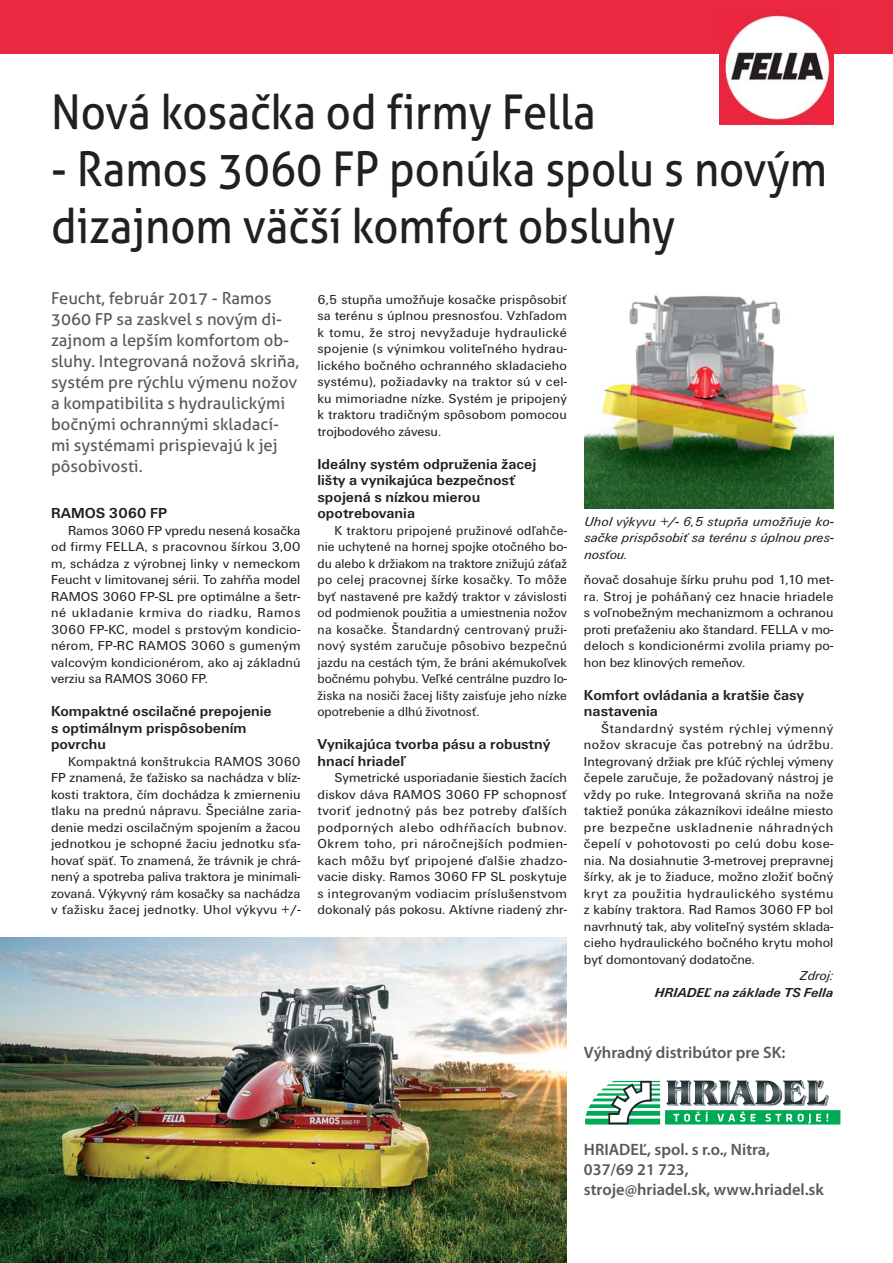
<style>
.page{position:relative;width:893px;height:1263px;background:#fff}
.page>*{position:absolute;margin:0;border:0;box-sizing:border-box;transform-origin:0 0}
.t1{font:48px/57px "Aller";color:#231f20;scale:.91 1}
.t2{font:16.5px/21px "Aller";color:#58595b}
.t3{font:600 16.5px/19.8px "Myriad Pro";color:#58595b}
.t4{font:700 15px/16.5px "Unitus TEE";color:#231f20}
.t5{font:13.5px/16.5px "Unitus TEE";letter-spacing:.01em;color:#231f20;text-align:justify}
.t6{font:13.5px/16.5px "Unitus TEE";letter-spacing:.01em;color:#231f20;text-align:justify;scale:.96 1}
.t7{font:italic 13.5px/16.5px "Unitus TEE";letter-spacing:.01em;color:#231f20;text-align:justify}
.t8{font:italic 700 13.5px "Unitus TEE";color:#231f20}
</style>
<div class="page">
<div style="left:0;top:0;width:893px;height:53px;background:#ea2940"></div>
<img style="left:0;top:938px;width:567px;height:325px">
<img style="left:584px;top:295px;width:249px;height:213px">
<div style="left:665px;top:1110px;width:175px;height:14px;background:#00a955"></div>
<img style="left:758px;top:1080px;width:17px;height:3px">
<img style="left:758px;top:1090px;width:25px;height:16px">
<img style="left:758px;top:1083px;width:23px;height:21px">
<svg style="left:783px;top:1080px;width:46px;height:26px"></svg>
<svg style="left:666px;top:1080px;width:92px;height:42px"></svg>
<svg style="left:765px;top:1113px;width:63px;height:11px"></svg>
<svg style="left:585px;top:1081px;width:75px;height:43px"></svg>
<img style="left:720px;top:13px;width:113px;height:111px">
<h1 class="t1" style="left:51px;top:84px;width:600px">Nová kosačka od firmy Fella</h1>
<h1 class="t1" style="left:51px;top:141px;width:854px">- Ramos 3060 FP ponúka spolu s novým dizajnom väčší komfort obsluhy</h1>
<p class="t2" style="left:51px;top:287px;width:249px">Feucht, február 2017 - Ramos<br>3060 FP sa zaskvel s novým di&shy;zajnom a lepším komfortom ob&shy;sluhy. Integrovaná nožová skriňa, systém pre rýchlu výmenu nožov a kompatibilita s hydraulickými bočnými ochrannými skladací&shy;mi systémami prispievajú k jej pôsobivosti.</p>
<p class="t4" style="left:51px;top:506px;width:118px">RAMOS 3060 FP</p>
<p class="t5" style="left:51px;top:523px;width:251px;text-indent:17px">Ramos 3060 FP vpredu nesená kosačka od firmy FELLA, s pracovnou šírkou 3,00 m, schádza z výrobnej linky v nemeckom Feucht v limitovanej sérii. To zahŕňa model RAMOS 3060 FP-SL pre optimálne a šetr&shy;né ukladanie krmiva do riadku, Ramos 3060 FP-KC, model s prstovým kondicio&shy;nérom, FP-RC RAMOS 3060 s gumeným valcovým kondicionérom, ako aj základnú verziu sa RAMOS 3060 FP.</p>
<p class="t4" style="left:51px;top:704px;width:222px">Kompaktné oscilačné prepojenie s optimálnym prispôsobením povrchu</p>
<p class="t5" style="left:51px;top:754px;width:251px;text-indent:17px">Kompaktná konštrukcia RAMOS 3060<br>FP znamená, že ťažisko sa nachádza v blíz&shy;kosti traktora, čím dochádza k zmierneniu tlaku na prednú nápravu. Špeciálne zaria&shy;denie medzi oscilačným spojením a žacou jednotkou je schopné žaciu jednotku sťa&shy;hovať späť. To znamená, že trávnik je chrá&shy;nený a spotreba paliva traktora je minimali&shy;zovaná. Výkyvný rám kosačky sa nachádza v ťažisku žacej jednotky. Uhol výkyvu +/-</p>
<p class="t5" style="left:317px;top:292px;width:251px">6,5 stupňa umožňuje kosačke prispôsobiť sa terénu s úplnou presnosťou. Vzhľadom k tomu, že stroj nevyžaduje hydraulické spojenie (s výnimkou voliteľného hydrau&shy;lického bočného ochranného skladacieho systému), požiadavky na traktor sú v cel&shy;ku mimoriadne nízke. Systém je pripojený k traktoru tradičným spôsobom pomocou trojbodového závesu.</p>
<p class="t4" style="left:317px;top:457px;width:220px">Ideálny systém odpruženia žacej lišty a vynikajúca bezpečnosť spojená s nízkou mierou opotrebovania</p>
<p class="t6" style="left:317px;top:523px;width:261px;text-indent:17px">K traktoru pripojené pružinové odľahče&shy;nie uchytené na hornej spojke otočného bo&shy;du alebo k držiakom na traktore znižujú záťaž po celej pracovnej šírke kosačky. To môže byť nastavené pre každý traktor v závislosti od podmienok použitia a umiestnenia nožov na kosačke. Štandardný centrovaný pruži&shy;nový systém zaručuje pôsobivo bezpečnú jazdu na cestách tým, že bráni akémukoľvek bočnému pohybu. Veľké centrálne puzdro lo&shy;žiska na nosiči žacej lišty zaisťuje jeho nízke opotrebenie a dlhú životnosť.</p>
<p class="t4" style="left:317px;top:737px;width:234px">Vynikajúca tvorba pásu a robustný hnací hriadeľ</p>
<p class="t5" style="left:317px;top:771px;width:251px;text-indent:17px">Symetrické usporiadanie šiestich žacích diskov dáva RAMOS 3060 FP schopnosť tvoriť jednotný pás bez potreby ďalších podporných alebo odhŕňacích bubnov.<br>Okrem toho, pri náročnejších podmien&shy;kach môžu byť pripojené ďalšie zhadzo&shy;vacie disky. Ramos 3060 FP SL poskytuje s integrovaným vodiacim príslušenstvom dokonalý pás pokosu. Aktívne riadený zhr-</p>
<p class="t7" style="left:584px;top:514px;width:251px">Uhol výkyvu +/- 6,5 stupňa umožňuje ko&shy;sačke prispôsobiť sa terénu s úplnou pres&shy;nosťou.</p>
<p class="t5" style="left:584px;top:573px;width:251px">ňovač dosahuje šírku pruhu pod 1,10 met&shy;ra. Stroj je poháňaný cez hnacie hriadele s voľnobežným mechanizmom a ochranou proti preťaženiu ako štandard. FELLA v mo&shy;deloch s kondicionérmi zvolila priamy po&shy;hon bez klinových remeňov.</p>
<p class="t4" style="left:584px;top:688px;width:222px">Komfort ovládania a kratšie časy nastavenia</p>
<p class="t5" style="left:584px;top:721px;width:251px;text-indent:17px">Štandardný systém rýchlej výmenný nožov skracuje čas potrebný na údržbu.<br>Integrovaný držiak pre kľúč rýchlej výmeny čepele zaručuje, že požadovaný nástroj je vždy po ruke. Integrovaná skriňa na nože taktiež ponúka zákazníkovi ideálne miesto pre bezpečne uskladnenie náhradných čepelí v pohotovosti po celú dobu kose&shy;nia. Na dosiahnutie 3-metrovej prepravnej šírky, ak je to žiaduce, možno zložiť bočný kryt za použitia hydraulického systému z kabíny traktora. Rad Ramos 3060 FP bol navrhnutý tak, aby voliteľný systém sklada&shy;cieho hydraulického bočného krytu mohol byť domontovaný dodatočne.</p>
<p class="t7" style="left:799px;top:969px;width:35px">Zdroj:</p>
<p class="t8" style="left:655px;top:987px;width:180px">HRIADEĽ na základe TS Fella</p>
<p class="t3" style="left:584px;top:1044px;width:203px">Výhradný distribútor pre SK:</p>
<p class="t3" style="left:584px;top:1141px;width:241px">HRIADEĽ, spol. s r.o., Nitra,<br>037/69 21 723,<br>stroje@hriadel.sk, www.hriadel.sk</p>
</div>
